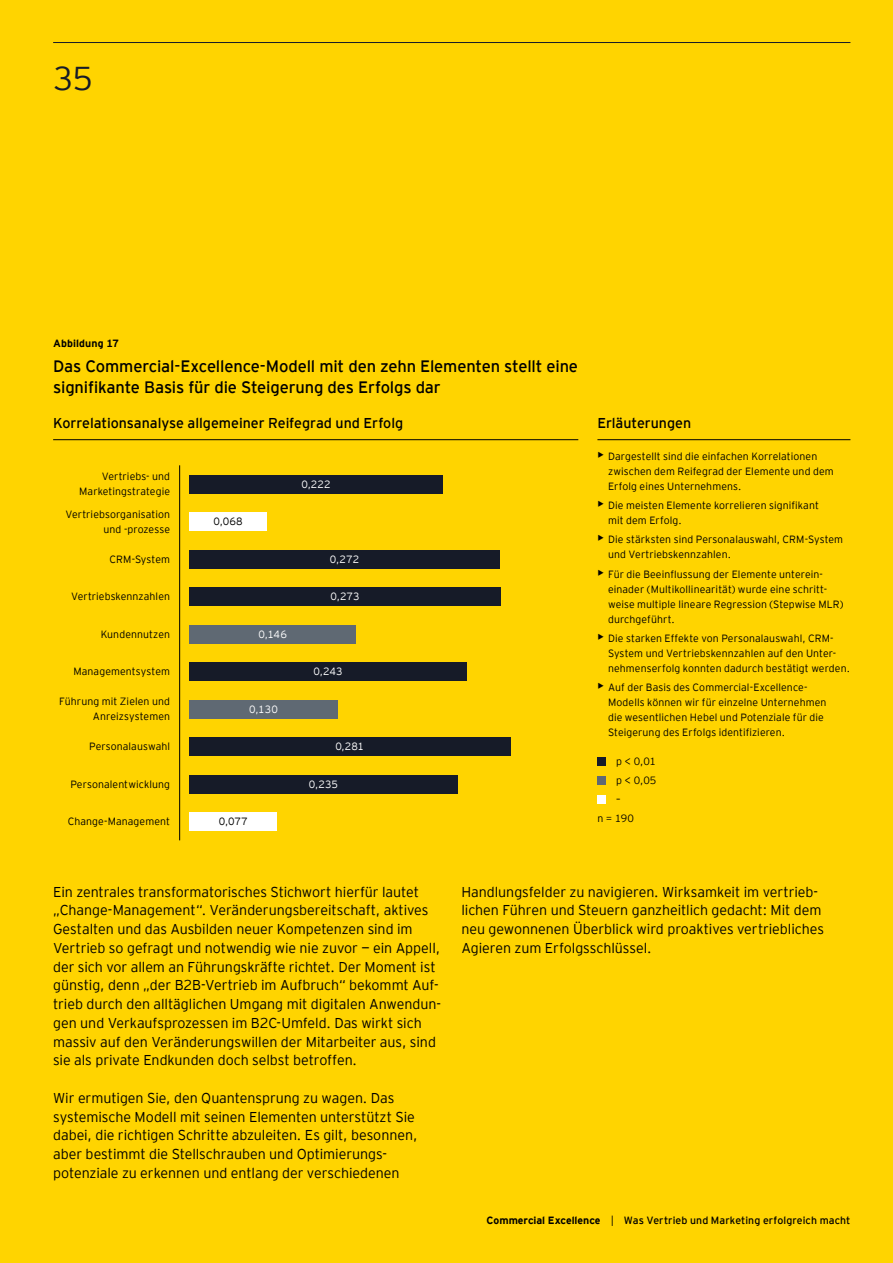
<style>
.page{position:relative;width:893px;height:1263px;background:#ffd400}
.page>*{position:absolute;margin:0;border:0;box-sizing:border-box;transform-origin:0 0}
.t1{font:300 33px "EY Interstate";color:#161b28}
.t2{font:16.5px/21px "EY Interstate";letter-spacing:-.01em;color:#000}
.t3{font:300 14.25px/18.8px "EY Interstate";letter-spacing:-.005em;color:#000}
.t4{font:14.25px "EY Interstate";letter-spacing:-.005em;color:#000}
.t5{font:300 10.5px/15px "EY Interstate";letter-spacing:.01em;color:#000}
.t6{font:10.5px "EY Interstate";letter-spacing:.01em;color:#000}
.t7{font:300 10.5px "EY Interstate";color:#fff}
.t8{font:700 10.5px "EY Interstate";letter-spacing:.01em;color:#000}
.s1{font-weight:400;font-size:14.25px}
.s2{font-weight:700}
.s3{font-weight:300}
</style>
<div class="page">
<hr style="left:53px;top:42px;width:797px;height:1px;background:#161b28">
<hr style="left:597px;top:439px;width:253px;height:1px;background:#000">
<div style="left:597px;top:757px;width:9px;height:9px;background:#161b28"></div>
<div style="left:597px;top:776px;width:9px;height:9px;background:#5f6973"></div>
<div style="left:597px;top:795px;width:9px;height:8px;background:#fff"></div>
<hr style="left:53px;top:439px;width:525px;height:1px;background:#000">
<hr style="left:179px;top:465px;width:1px;height:375px;background:#000">
<div style="left:189px;top:475px;width:254px;height:18px;background:#161b28"></div>
<div style="left:189px;top:625px;width:167px;height:18px;background:#5f6973"></div>
<div style="left:189px;top:512px;width:78px;height:19px;background:#fff"></div>
<div style="left:189px;top:662px;width:278px;height:19px;background:#161b28"></div>
<div style="left:189px;top:550px;width:311px;height:18px;background:#161b28"></div>
<div style="left:189px;top:700px;width:149px;height:18px;background:#5f6973"></div>
<div style="left:189px;top:587px;width:312px;height:19px;background:#161b28"></div>
<div style="left:189px;top:737px;width:321px;height:19px;background:#161b28"></div>
<div style="left:189px;top:775px;width:269px;height:18px;background:#161b28"></div>
<div style="left:189px;top:812px;width:88px;height:19px;background:#fff"></div>
<h1 class="t1" style="left:53px;top:55px;width:41px">35</h1>
<p class="t8" style="left:53px;top:336px;width:67px">Abbildung 17</p>
<p class="t2" style="left:53px;top:354px;width:526px">Das Commercial-Excellence-Modell mit den zehn Elementen stellt eine signifikante Basis für die Steigerung des Erfolgs dar</p>
<p class="t4" style="left:53px;top:413px;width:352px">Korrelationsanalyse allgemeiner Reifegrad und Erfolg</p>
<p class="t5" style="left:79px;top:468px;width:92px;text-align:right">Vertriebs- und<br>Marketingstrategie</p>
<p class="t7" style="left:301px;top:477px;width:31px">0,222</p>
<p class="t5" style="left:65px;top:506px;width:106px;text-align:right">Vertriebsorganisation und -prozesse</p>
<p class="t5" style="left:213px;top:513px;width:31px">0,068</p>
<p class="t5" style="left:109px;top:551px;width:62px">CRM-System</p>
<p class="t7" style="left:330px;top:552px;width:31px">0,272</p>
<p class="t5" style="left:71px;top:588px;width:101px">Vertriebskennzahlen</p>
<p class="t7" style="left:331px;top:589px;width:31px">0,273</p>
<p class="t5" style="left:101px;top:626px;width:71px">Kundennutzen</p>
<p class="t7" style="left:258px;top:627px;width:30px">0,146</p>
<p class="t5" style="left:73px;top:663px;width:98px">Managementsystem</p>
<p class="t7" style="left:314px;top:664px;width:30px">0,243</p>
<p class="t5" style="left:59px;top:693px;width:112px;text-align:right">Führung mit Zielen und<br>Anreizsystemen</p>
<p class="t7" style="left:249px;top:702px;width:30px">0,130</p>
<p class="t5" style="left:89px;top:738px;width:82px">Personalauswahl</p>
<p class="t7" style="left:335px;top:739px;width:30px">0,281</p>
<p class="t5" style="left:70px;top:776px;width:101px">Personalentwicklung</p>
<p class="t7" style="left:309px;top:777px;width:31px">0,235</p>
<p class="t5" style="left:68px;top:813px;width:104px">Change-Management</p>
<p class="t5" style="left:219px;top:813px;width:31px">0,077</p>
<p class="t4" style="left:597px;top:413px;width:95px">Erläuterungen</p>
<p class="t5" style="left:608px;top:448px;width:227px;text-indent:-11px"><span class="s1">•</span> Dargestellt sind die einfachen Korrelationen zwischen dem Reifegrad der Elemente und dem<br>Erfolg eines Unternehmens.</p>
<p class="t5" style="left:608px;top:497px;width:212px;text-indent:-11px"><span class="s1">•</span> Die meisten Elemente korrelieren signifikant mit dem Erfolg.</p>
<p class="t5" style="left:608px;top:531px;width:237px;text-indent:-11px"><span class="s1">•</span> Die stärksten sind Personalauswahl, CRM-System und Vertriebskennzahlen.</p>
<p class="t5" style="left:608px;top:566px;width:237px;text-indent:-11px"><span class="s1">•</span> Für die Beeinflussung der Elemente unterein&shy;einader (Multikollinearität) wurde eine schritt&shy;weise multiple lineare Regression (Stepwise MLR) durchgeführt.</p>
<p class="t5" style="left:608px;top:630px;width:243px;text-indent:-11px"><span class="s1">•</span> Die starken Effekte von Personalauswahl, CRM-<br>System und Vertriebskennzahlen auf den Unter&shy;nehmenserfolg konnten dadurch bestätigt werden.</p>
<p class="t5" style="left:608px;top:679px;width:220px;text-indent:-11px"><span class="s1">•</span> Auf der Basis des Commercial-Excellence-Modells können wir für einzelne Unternehmen die wesentlichen Hebel und Potenziale für die Steigerung des Erfolgs identifizieren.</p>
<p class="t5" style="left:616px;top:753px;width:41px">p &lt; 0,01</p>
<p class="t5" style="left:616px;top:772px;width:42px">p &lt; 0,05</p>
<p class="t5" style="left:616px;top:791px;width:6px">–</p>
<p class="t5" style="left:597px;top:810px;width:38px">n = 190</p>
<p class="t3" style="left:53px;top:881px;width:389px">Ein zentrales transformatorisches Stichwort hierfür lautet „Change-Management“. Veränderungsbereitschaft, aktives Gestalten und das Ausbilden neuer Kompetenzen sind im Vertrieb so gefragt und notwendig wie nie zuvor — ein Appell, der sich vor allem an Führungskräfte richtet. Der Moment ist günstig, denn „der B2B-Vertrieb im Aufbruch“ bekommt Auf&shy;trieb durch den alltäglichen Umgang mit digitalen Anwendun&shy;gen und Verkaufsprozessen im B2C-Umfeld. Das wirkt sich massiv auf den Veränderungswillen der Mitarbeiter aus, sind sie als private Endkunden doch selbst betroffen.</p>
<p class="t3" style="left:53px;top:1088px;width:366px">Wir ermutigen Sie, den Quantensprung zu wagen. Das systemische Modell mit seinen Elementen unterstützt Sie dabei, die richtigen Schritte abzuleiten. Es gilt, besonnen, aber bestimmt die Stellschrauben und Optimierungs&shy;potenziale zu erkennen und entlang der verschiedenen</p>
<p class="t3" style="left:461px;top:881px;width:364px">Handlungsfelder zu navigieren. Wirksamkeit im vertrieb&shy;lichen Führen und Steuern ganzheitlich gedacht: Mit dem neu gewonnenen Überblick wird proaktives vertriebliches Agieren zum Erfolgsschlüssel.</p>
<p class="t6" style="left:487px;top:1212px;width:365px"><span class="s2">Commercial Excellence</span> <span class="s3">|</span> Was Vertrieb und Marketing erfolgreich macht</p>
</div>
